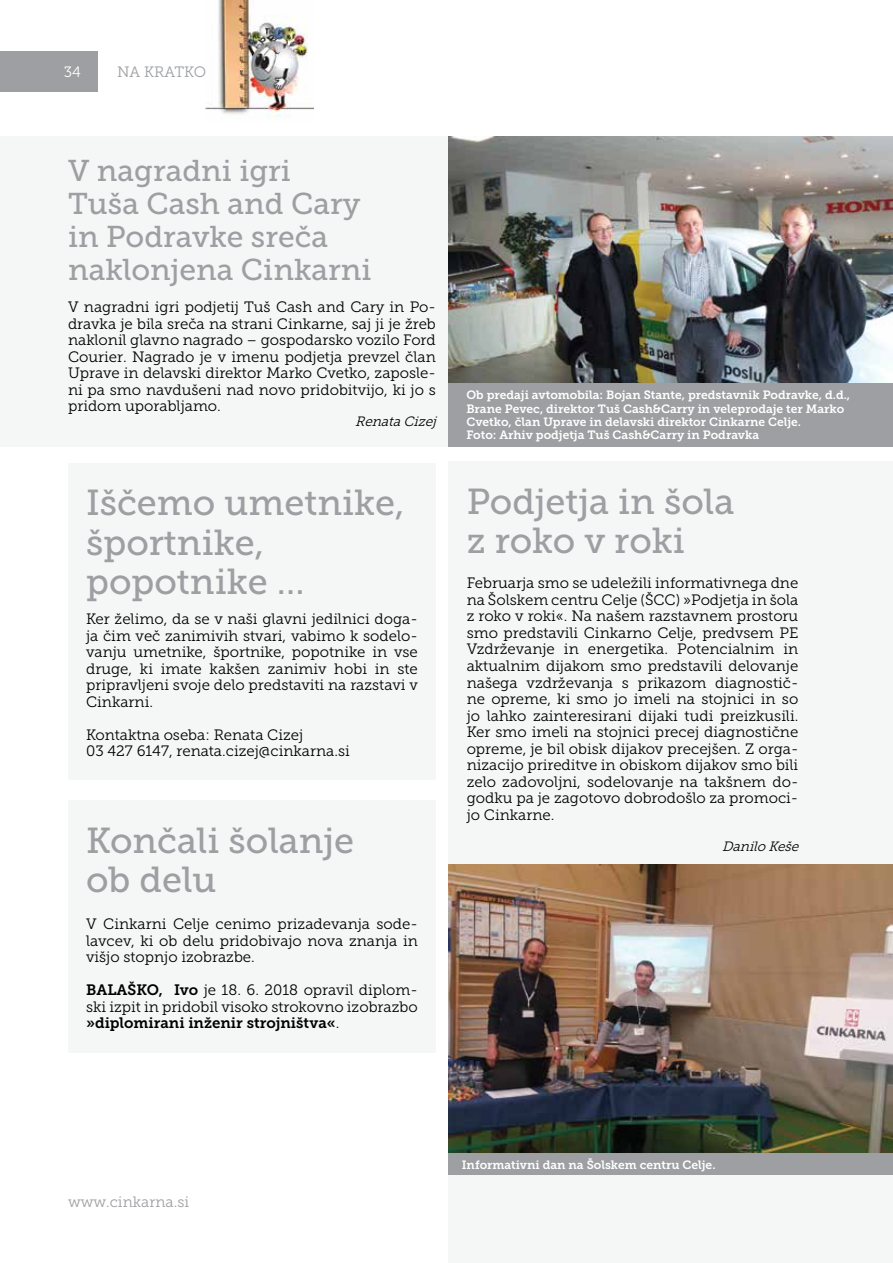
<style>
.page{position:relative;width:893px;height:1263px;background:#fff}
.page>*{position:absolute;margin:0;border:0;box-sizing:border-box;transform-origin:0 0}
.t1{font:36px/39.6px "Museo Slab 500";color:#9d9fa2}
.t2{font:30px/33px "Museo Slab 500";color:#9d9fa2}
.t3{font:15px/16.5px "Museo Slab 300";color:#000;text-align:justify}
.t4{font:15px "Museo Slab 700";color:#000}
.t5{font:15px "Museo Slab 300";color:#9d9fa2}
.t6{font:15px "Museo Slab 300";color:#fff}
.t7{font:italic 13.5px "Museo Slab 300";color:#000}
.t8{font:12px/13.2px "Museo Slab 700";color:#fff}
.s1{font-family:"Museo Slab 700"}
.s2{font-family:"Museo Slab 300"}
</style>
<div class="page">
<div style="left:0;top:51px;width:98px;height:41px;background:#9d9fa2"></div>
<img style="left:205px;top:0;width:108px;height:119px">
<div style="left:449px;top:461px;width:444px;height:802px;background:#f5f6f6"></div>
<div style="left:68px;top:463px;width:368px;height:316px;background:#f5f6f6"></div>
<div style="left:68px;top:800px;width:368px;height:253px;background:#f5f6f6"></div>
<div style="left:0;top:136px;width:893px;height:310px;background:#f5f6f6"></div>
<img style="left:449px;top:136px;width:444px;height:247px">
<img style="left:449px;top:864px;width:444px;height:289px">
<div style="left:449px;top:383px;width:444px;height:63px;background:#9d9fa2"></div>
<div style="left:449px;top:1153px;width:444px;height:22px;background:#9d9fa2"></div>
<p class="t6" style="left:64px;top:64px;width:19px">34</p>
<p class="t5" style="left:117px;top:64px;width:90px">NA KRATKO</p>
<h2 class="t2" style="left:68px;top:154px;width:305px">V nagradni igri<br>Tuša Cash and Cary in Podravke sreča naklonjena Cinkarni</h2>
<p class="t3" style="left:68px;top:299px;width:369px">V nagradni igri podjetij Tuš Cash and Cary in Po&shy;dravka je bila sreča na strani Cinkarne, saj ji je žreb naklonil glavno nagrado – gospodarsko vozilo Ford Courier. Nagrado je v imenu podjetja prevzel član Uprave in delavski direktor Marko Cvetko, zaposle&shy;ni pa smo navdušeni nad novo pridobitvijo, ki jo s pridom uporabljamo.</p>
<p class="t7" style="left:355px;top:414px;width:82px">RenataCizej</p>
<h1 class="t1" style="left:86px;top:483px;width:320px">Iščemo umetnike, športnike, popotnike …</h1>
<p class="t3" style="left:86px;top:611px;width:333px">Ker želimo, da se v naši glavni jedilnici doga&shy;ja čim več zanimivih stvari, vabimo k sodelo&shy;vanju umetnike, športnike, popotnike in vse druge, ki imate kakšen zanimiv hobi in ste pripravljeni svoje delo predstaviti na razstavi v Cinkarni.</p>
<p class="t3" style="left:86px;top:726px;width:265px">Kontaktna oseba: Renata Cizej<br>03 427 6147, renata.cizej@cinkarna.si</p>
<h1 class="t1" style="left:86px;top:820px;width:270px">Končali šolanje ob delu</h1>
<p class="t3" style="left:86px;top:916px;width:333px">V Cinkarni Celje cenimo prizadevanja sode&shy;lavcev, ki ob delu pridobivajo nova znanja in višjo stopnjo izobrazbe.</p>
<p class="t3" style="left:86px;top:982px;width:333px"><span class="s1">BALAŠKO, Ivo</span> je 18. 6. 2018 opravil diplom&shy;ski izpit in pridobil visoko strokovno izobrazbo</p>
<p class="t4" style="left:86px;top:1015px;width:255px">»diplomirani inženir strojništva«<span class="s2">.</span></p>
<p class="t8" style="left:466px;top:389px;width:385px">Ob predaji avtomobila: Bojan Stante, predstavnik Podravke, d.d., Brane Pevec, direktor Tuš Cash&amp;Carry in veleprodaje ter Marko Cvetko, član Uprave in delavski direktor Cinkarne Celje.<br>Foto: Arhiv podjetja Tuš Cash&amp;Carry in Podravka</p>
<h1 class="t1" style="left:467px;top:482px;width:269px">Podjetja in šola z roko v roki</h1>
<p class="t3" style="left:467px;top:575px;width:333px">Februarja smo se udeležili informativnega dne na Šolskem centru Celje (ŠCC) »Podjetja in šola z roko v roki«. Na našem razstavnem prostoru smo predstavili Cinkarno Celje, predvsem PE Vzdrževanje in energetika. Potencialnim in aktualnim dijakom smo predstavili delovanje našega vzdrževanja s prikazom diagnostič&shy;ne opreme, ki smo jo imeli na stojnici in so jo lahko zainteresirani dijaki tudi preizkusili.<br>Ker smo imeli na stojnici precej diagnostične opreme, je bil obisk dijakov precejšen. Z orga&shy;nizacijo prireditve in obiskom dijakov smo bili zelo zadovoljni, sodelovanje na takšnem do&shy;godku pa je zagotovo dobrodošlo za promoci&shy;jo Cinkarne.</p>
<p class="t7" style="left:722px;top:839px;width:82px">Danilo Keše</p>
<p class="t5" style="left:68px;top:1194px;width:123px">www.cinkarna.si</p>
<p class="t8" style="left:462px;top:1158px;width:255px">Informativni dan na Šolskem centru Celje.</p>
</div>
